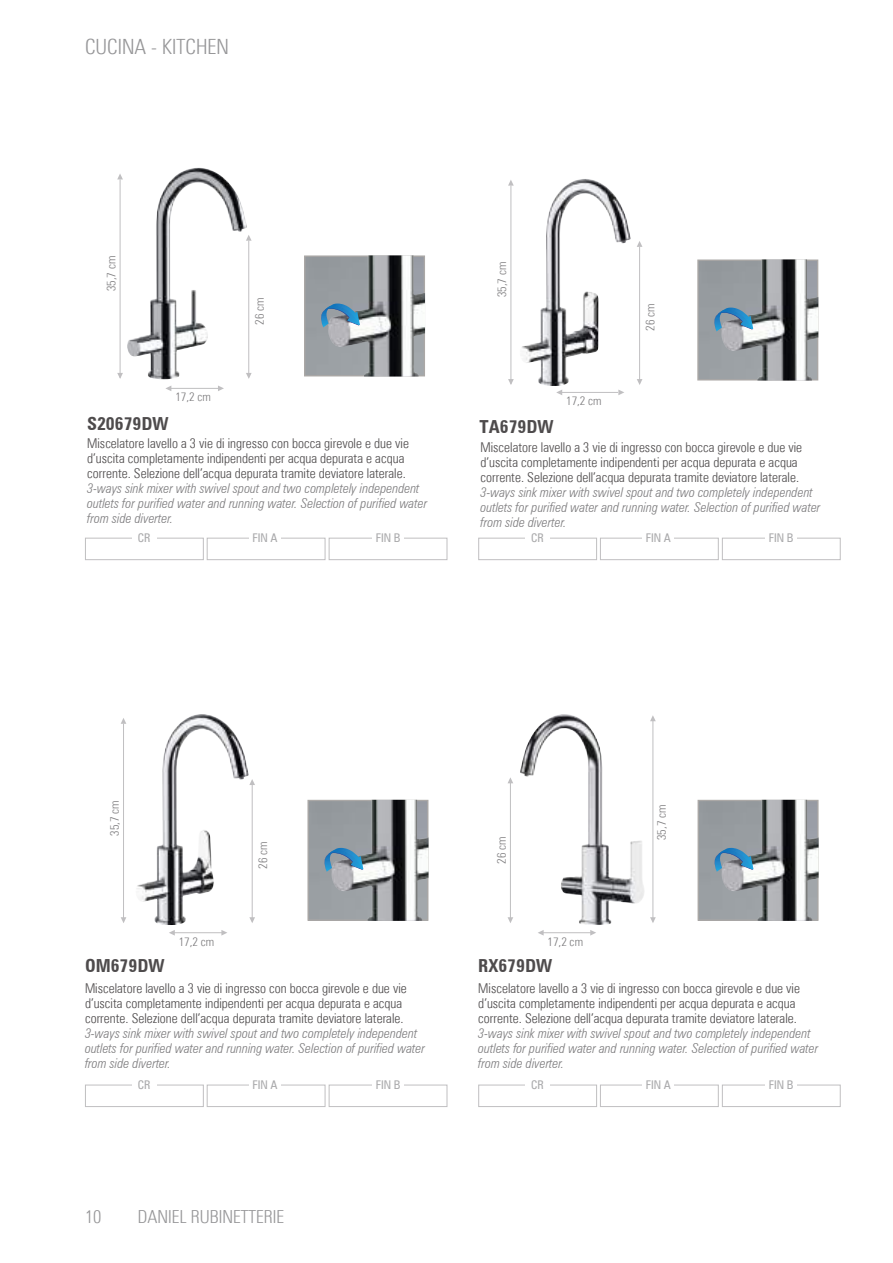
<style>
.page{position:relative;width:893px;height:1263px;background:#fff}
.page>*{position:absolute;margin:0;border:0;box-sizing:border-box;transform-origin:0 0}
.t1{font:300 condensed 21px "Zurich BT";color:#969698}
.t2{font:700 condensed 18px "Zurich BT";color:#4e4b4c}
.t3{font:300 condensed 18px "Zurich BT";color:#969698}
.t4{font:300 condensed 13.5px/15px "Zurich BT";color:#4e4b4c}
.t5{font:italic 300 condensed 13.5px/15px "Zurich BT";color:#7d7c7e}
.t6{font:300 condensed 12px "Zurich BT";color:#7d7c7e}
.t7{font:condensed 12px "Zurich BT";letter-spacing:-.01em;color:#aaaaac}
</style>
<div class="page">
<img style="left:127px;top:168px;width:120px;height:211px">
<hr style="left:170px;top:388px;width:49px;height:1px;background:#c0bfc1">
<svg style="left:165px;top:386px;width:6px;height:5px"></svg>
<svg style="left:218px;top:385px;width:6px;height:6px"></svg>
<hr style="left:560px;top:392px;width:58px;height:1px;background:#c0bfc1">
<svg style="left:556px;top:390px;width:6px;height:5px"></svg>
<svg style="left:618px;top:390px;width:6px;height:5px"></svg>
<hr style="left:248px;top:241px;width:1px;height:136px;background:#c0bfc1">
<svg style="left:246px;top:373px;width:6px;height:6px"></svg>
<svg style="left:246px;top:235px;width:6px;height:6px"></svg>
<hr style="left:639px;top:247px;width:1px;height:136px;background:#c0bfc1">
<svg style="left:637px;top:379px;width:5px;height:6px"></svg>
<svg style="left:637px;top:241px;width:5px;height:6px"></svg>
<hr style="left:120px;top:179px;width:1px;height:199px;background:#c0bfc1">
<svg style="left:117px;top:373px;width:6px;height:6px"></svg>
<svg style="left:117px;top:174px;width:6px;height:5px"></svg>
<hr style="left:511px;top:186px;width:1px;height:198px;background:#c0bfc1">
<svg style="left:508px;top:379px;width:6px;height:6px"></svg>
<svg style="left:508px;top:180px;width:6px;height:6px"></svg>
<div style="left:304px;top:255px;width:121px;height:121px;border:1px solid #aba8a6"></div>
<img style="left:327px;top:255px;width:98px;height:121px">
<svg style="left:320px;top:304px;width:40px;height:23px"></svg>
<div style="left:697px;top:259px;width:121px;height:121px;border:1px solid #aba8a6"></div>
<img style="left:721px;top:259px;width:97px;height:121px">
<svg style="left:713px;top:308px;width:40px;height:23px"></svg>
<img style="left:522px;top:179px;width:109px;height:207px">
<hr style="left:173px;top:932px;width:49px;height:1px;background:#c0bfc1">
<svg style="left:169px;top:930px;width:6px;height:5px"></svg>
<svg style="left:221px;top:930px;width:6px;height:5px"></svg>
<hr style="left:252px;top:785px;width:1px;height:136px;background:#c0bfc1">
<svg style="left:249px;top:917px;width:6px;height:6px"></svg>
<svg style="left:249px;top:779px;width:6px;height:6px"></svg>
<hr style="left:123px;top:724px;width:1px;height:198px;background:#c0bfc1">
<svg style="left:121px;top:917px;width:5px;height:6px"></svg>
<svg style="left:121px;top:718px;width:5px;height:6px"></svg>
<div style="left:307px;top:800px;width:121px;height:121px;border:1px solid #aba8a6"></div>
<img style="left:331px;top:800px;width:97px;height:121px">
<svg style="left:323px;top:848px;width:40px;height:24px"></svg>
<img style="left:137px;top:714px;width:112px;height:211px">
<div style="left:85px;top:538px;width:119px;height:22px;border:1px solid #c0bfc1"></div>
<div style="left:85px;top:1085px;width:119px;height:22px;border:1px solid #c0bfc1"></div>
<div style="left:478px;top:538px;width:119px;height:22px;border:1px solid #c0bfc1"></div>
<div style="left:478px;top:1085px;width:119px;height:22px;border:1px solid #c0bfc1"></div>
<div style="left:329px;top:538px;width:118px;height:22px;border:1px solid #c0bfc1"></div>
<div style="left:329px;top:1085px;width:118px;height:22px;border:1px solid #c0bfc1"></div>
<div style="left:722px;top:538px;width:119px;height:22px;border:1px solid #c0bfc1"></div>
<div style="left:722px;top:1085px;width:119px;height:22px;border:1px solid #c0bfc1"></div>
<div style="left:207px;top:538px;width:118px;height:22px;border:1px solid #c0bfc1"></div>
<div style="left:207px;top:1085px;width:118px;height:22px;border:1px solid #c0bfc1"></div>
<div style="left:600px;top:538px;width:119px;height:22px;border:1px solid #c0bfc1"></div>
<div style="left:600px;top:1085px;width:119px;height:22px;border:1px solid #c0bfc1"></div>
<div style="left:132px;top:532px;width:24px;height:11px;background:#fff"></div>
<div style="left:132px;top:1079px;width:24px;height:11px;background:#fff"></div>
<div style="left:525px;top:532px;width:25px;height:11px;background:#fff"></div>
<div style="left:525px;top:1079px;width:25px;height:11px;background:#fff"></div>
<div style="left:373px;top:532px;width:31px;height:11px;background:#fff"></div>
<div style="left:373px;top:1079px;width:31px;height:11px;background:#fff"></div>
<div style="left:766px;top:532px;width:31px;height:11px;background:#fff"></div>
<div style="left:766px;top:1079px;width:31px;height:11px;background:#fff"></div>
<div style="left:250px;top:532px;width:31px;height:10px;background:#fff"></div>
<div style="left:250px;top:1079px;width:31px;height:10px;background:#fff"></div>
<div style="left:643px;top:532px;width:31px;height:10px;background:#fff"></div>
<div style="left:643px;top:1079px;width:31px;height:10px;background:#fff"></div>
<hr style="left:542px;top:932px;width:49px;height:1px;background:#c0bfc1">
<svg style="left:538px;top:930px;width:6px;height:5px"></svg>
<svg style="left:590px;top:930px;width:6px;height:5px"></svg>
<hr style="left:652px;top:720px;width:1px;height:201px;background:#c0bfc1">
<svg style="left:650px;top:917px;width:6px;height:6px"></svg>
<svg style="left:650px;top:715px;width:6px;height:6px"></svg>
<hr style="left:510px;top:779px;width:1px;height:143px;background:#c0bfc1">
<svg style="left:508px;top:917px;width:5px;height:6px"></svg>
<svg style="left:508px;top:777px;width:5px;height:6px"></svg>
<div style="left:698px;top:800px;width:121px;height:121px;border:1px solid #aba8a6"></div>
<img style="left:721px;top:800px;width:98px;height:121px">
<svg style="left:713px;top:848px;width:40px;height:24px"></svg>
<img style="left:520px;top:714px;width:124px;height:211px">
<h1 class="t1" style="left:85px;top:33px;width:145px">CUCINA - KITCHEN</h1>
<p class="t6" style="left:104px;top:291px;width:37px;rotate:-90deg">35,7 cm</p>
<p class="t6" style="left:495px;top:297px;width:37px;rotate:-90deg">35,7 cm</p>
<p class="t6" style="left:252px;top:324px;width:29px;rotate:-90deg">26 cm</p>
<p class="t6" style="left:643px;top:331px;width:29px;rotate:-90deg">26 cm</p>
<p class="t6" style="left:175px;top:390px;width:37px">17,2 cm</p>
<p class="t6" style="left:566px;top:394px;width:37px">17,2 cm</p>
<h2 class="t2" style="left:87px;top:412px;width:83px">S20679DW</h2>
<h2 class="t2" style="left:480px;top:415px;width:75px">TA679DW</h2>
<p class="t4" style="left:87px;top:435px;width:323px">Miscelatore lavello a 3 vie di ingresso con bocca girevole e due vie d’uscita completamente indipendenti per acqua depurata e acqua corrente. Selezione dell’acqua depurata tramite deviatore laterale.</p>
<p class="t5" style="left:87px;top:480px;width:341px">3-ways sink mixer with swivel spout and two completely independent outlets for purified water and running water. Selection of purified water from side diverter.</p>
<p class="t4" style="left:481px;top:439px;width:323px">Miscelatore lavello a 3 vie di ingresso con bocca girevole e due vie d’uscita completamente indipendenti per acqua depurata e acqua corrente. Selezione dell’acqua depurata tramite deviatore laterale.</p>
<p class="t5" style="left:481px;top:484px;width:341px">3-ways sink mixer with swivel spout and two completely independent outlets for purified water and running water. Selection of purified water from side diverter.</p>
<p class="t7" style="left:138px;top:530px;width:14px">CR</p>
<p class="t7" style="left:253px;top:530px;width:27px">FIN A</p>
<p class="t7" style="left:376px;top:530px;width:26px">FIN B</p>
<p class="t7" style="left:531px;top:530px;width:14px">CR</p>
<p class="t7" style="left:646px;top:530px;width:27px">FIN A</p>
<p class="t7" style="left:769px;top:530px;width:26px">FIN B</p>
<p class="t6" style="left:107px;top:836px;width:37px;rotate:-90deg">35,7 cm</p>
<p class="t6" style="left:256px;top:869px;width:29px;rotate:-90deg">26 cm</p>
<p class="t6" style="left:494px;top:864px;width:29px;rotate:-90deg">26 cm</p>
<p class="t6" style="left:654px;top:840px;width:37px;rotate:-90deg">35,7 cm</p>
<p class="t6" style="left:179px;top:934px;width:37px">17,2 cm</p>
<p class="t6" style="left:548px;top:934px;width:37px">17,2 cm</p>
<h2 class="t2" style="left:85px;top:955px;width:81px">OM679DW</h2>
<h2 class="t2" style="left:478px;top:955px;width:75px">RX679DW</h2>
<p class="t4" style="left:85px;top:981px;width:323px">Miscelatore lavello a 3 vie di ingresso con bocca girevole e due vie d’uscita completamente indipendenti per acqua depurata e acqua corrente. Selezione dell’acqua depurata tramite deviatore laterale.</p>
<p class="t5" style="left:85px;top:1026px;width:341px">3-ways sink mixer with swivel spout and two completely independent outlets for purified water and running water. Selection of purified water from side diverter.</p>
<p class="t4" style="left:478px;top:981px;width:323px">Miscelatore lavello a 3 vie di ingresso con bocca girevole e due vie d’uscita completamente indipendenti per acqua depurata e acqua corrente. Selezione dell’acqua depurata tramite deviatore laterale.</p>
<p class="t5" style="left:478px;top:1026px;width:341px">3-ways sink mixer with swivel spout and two completely independent outlets for purified water and running water. Selection of purified water from side diverter.</p>
<p class="t7" style="left:138px;top:1077px;width:14px">CR</p>
<p class="t7" style="left:253px;top:1077px;width:27px">FIN A</p>
<p class="t7" style="left:376px;top:1077px;width:26px">FIN B</p>
<p class="t7" style="left:531px;top:1077px;width:14px">CR</p>
<p class="t7" style="left:646px;top:1077px;width:27px">FIN A</p>
<p class="t7" style="left:769px;top:1077px;width:26px">FIN B</p>
<h2 class="t3" style="left:85px;top:1206px;width:18px">10</h2>
<h2 class="t3" style="left:138px;top:1205px;width:148px">DANIEL RUBINETTERIE</h2>
</div>
